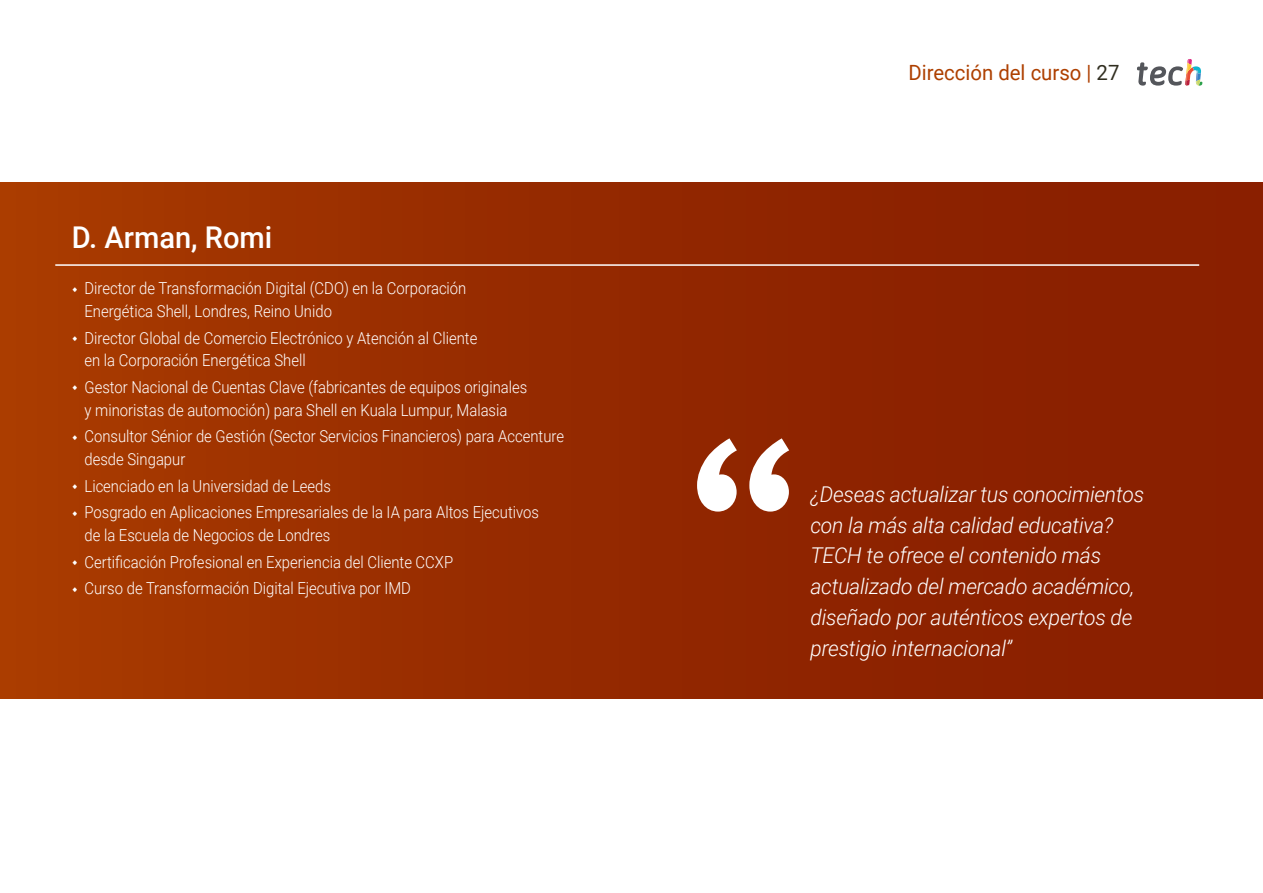
<style>
.page{position:relative;width:1263px;height:893px;background:#fff}
.page>*{position:absolute;margin:0;border:0;box-sizing:border-box;transform-origin:0 0}
.t1{font:500 30px "Roboto";color:#fff}
.t2{font:italic 300 21.75px/30.8px "Roboto";letter-spacing:-.01em;color:#fff}
.t3{font:21px "Roboto";color:#ae4000}
.t4{font:300 16.5px/22.5px "Roboto";color:#fff;scale:.9 1}
.s1{color:#312e20}
</style>
<div class="page">
<div style="left:0;top:182px;width:1263px;height:516px;background:linear-gradient(to right,#a63900,#851b00)"></div>
<hr style="left:55px;top:264px;width:1144px;height:2px;background:#fff">
<svg style="left:1137px;top:59px;width:65px;height:27px"></svg>
<svg style="left:697px;top:438px;width:92px;height:74px"></svg>
<svg style="left:73px;top:287px;width:4px;height:5px"></svg>
<svg style="left:73px;top:336px;width:4px;height:5px"></svg>
<svg style="left:73px;top:385px;width:4px;height:5px"></svg>
<svg style="left:73px;top:435px;width:4px;height:5px"></svg>
<svg style="left:73px;top:484px;width:4px;height:5px"></svg>
<svg style="left:73px;top:511px;width:4px;height:5px"></svg>
<svg style="left:73px;top:560px;width:4px;height:5px"></svg>
<svg style="left:73px;top:587px;width:4px;height:5px"></svg>
<h1 class="t1" style="left:72px;top:216px;width:202px">D. Arman, Romi</h1>
<p class="t4" style="left:85px;top:277px;width:426px">Director de Transformación Digital (CDO) en la Corporación<br>Energética Shell, Londres, Reino Unido</p>
<p class="t4" style="left:85px;top:326px;width:438px">Director Global de Comercio Electrónico y Atención al Cliente en la Corporación Energética Shell</p>
<p class="t4" style="left:85px;top:375px;width:494px">Gestor Nacional de Cuentas Clave (fabricantes de equipos originales y minoristas de automoción) para Shell en Kuala Lumpur, Malasia</p>
<p class="t4" style="left:85px;top:424px;width:534px">Consultor Sénior de Gestión (Sector Servicios Financieros) para Accenture desde Singapur</p>
<p class="t4" style="left:85px;top:472px;width:506px;line-height:26.7px">Licenciado en la Universidad de Leeds<br>Posgrado en Aplicaciones Empresariales de la IA para Altos Ejecutivos</p>
<p class="t4" style="left:85px;top:521px;width:411px;line-height:26.7px">de la Escuela de Negocios de Londres<br>Certificación Profesional en Experiencia del Cliente CCXP<br>Curso de Transformación Digital Ejecutiva por IMD</p>
<p class="t3" style="left:908px;top:57px;width:213px">Dirección del curso | <span class="s1">27</span></p>
<h2 class="t2" style="left:810px;top:478px;width:335px">¿Deseas actualizar tus conocimientos con la más alta calidad educativa?<br>TECH te ofrece el contenido más actualizado del mercado académico, diseñado por auténticos expertos de prestigio internacional”</h2>
</div>
